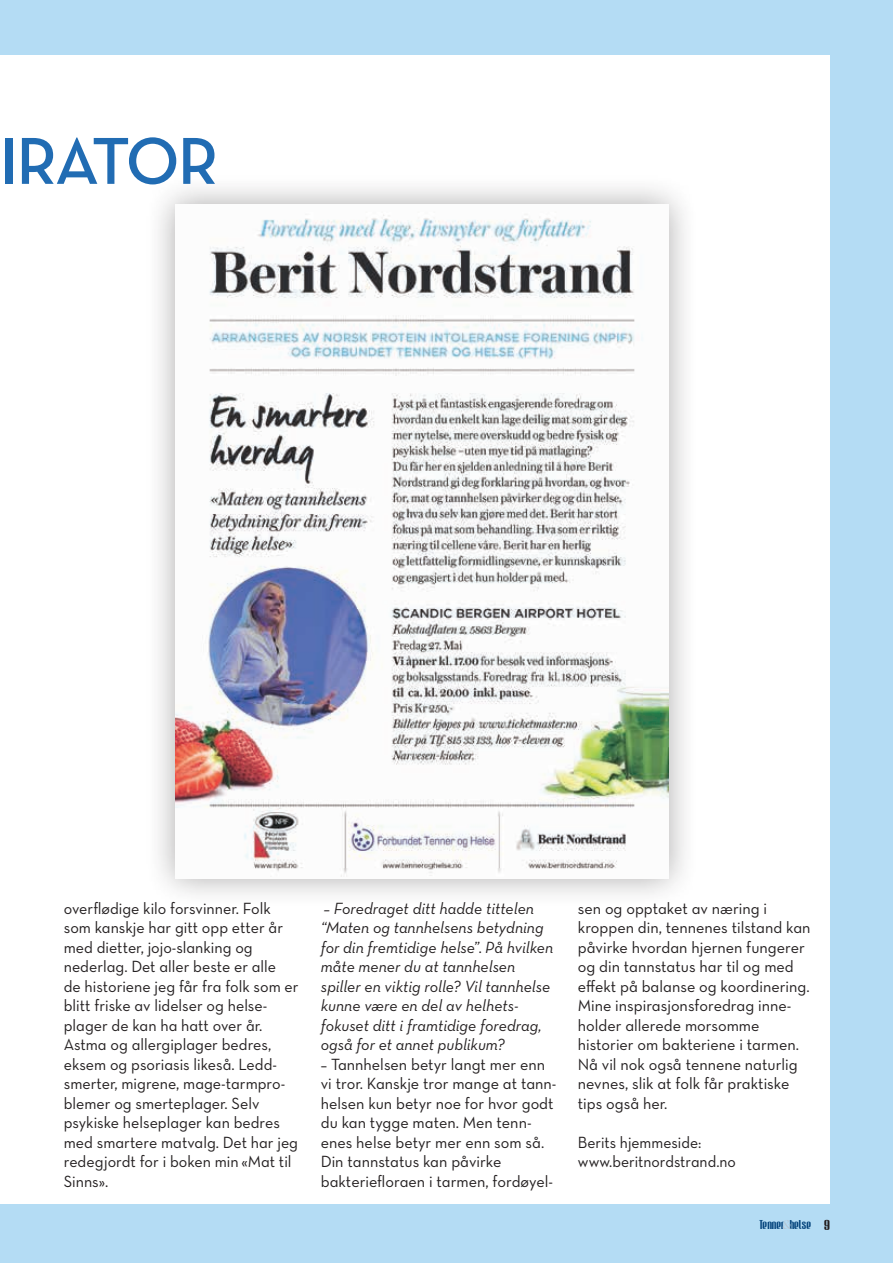
<style>
.page{position:relative;width:893px;height:1263px;background:#b4dcf4}
.page>*{position:absolute;margin:0;border:0;box-sizing:border-box;transform-origin:0 0}
.t1{font:600 67.5px "Neutra Text";letter-spacing:-.035em;color:#216cb3}
.t2{font:16.5px/19.5px "Neutra Text Book Alt";color:#231f20}
.t3{font:16.5px/19.5px "Neutra Text Book Italic Alt";color:#231f20}
.t4{font:16.5px/19.5px "Neutra Text Book Alt";color:#231f20;scale:.95 1}
.t5{font:11.55px "Mabella";color:#004079}
.s1{font-family:"Chikita Pro";font-size:12.6px;color:#b4c4d1}
.s2{font-size:13.05px;color:#231f20}
</style>
<div class="page">
<div style="left:0;top:55px;width:829px;height:1148px;background:#fff"></div>
<div style="left:145px;top:174px;width:554px;height:735px;background:#231f20;opacity:.39"></div>
<img style="left:176px;top:205px;width:492px;height:673px">
<h1 class="t1" style="left:0;top:119px;width:220px">IRATOR</h1>
<p class="t2" style="left:64px;top:898px;width:236px">overflødige kilo forsvinner. Folk som kanskje har gitt opp etter år med dietter, jojo-slanking og nederlag. Det aller beste er alle<br>de historiene jeg får fra folk som er blitt friske av lidelser og helse&shy;plager de kan ha hatt over år.<br>Astma og allergiplager bedres, eksem og psoriasis likeså. Ledd&shy;smerter, migrene, mage-tarmpro&shy;blemer og smerteplager. Selv psykiske helseplager kan bedres med smartere matvalg. Det har jeg redegjordt for i boken min «Mat til<br>Sinns».</p>
<p class="t3" style="left:321px;top:898px;width:234px">– Foredraget ditt hadde tittelen “Maten og tannhelsens betydning for din fremtidige helse”. På hvilken måte mener du at tannhelsen spiller en viktig rolle? Vil tannhelse kunne være en del av helhets&shy;fokuset ditt i framtidige foredrag, også for et annet publikum?</p>
<p class="t2" style="left:321px;top:1054px;width:236px">– Tannhelsen betyr langt mer enn vi tror. Kanskje tror mange at tann&shy;helsen kun betyr noe for hvor godt du kan tygge maten. Men tenn&shy;enes helse betyr mer enn som så.<br>Din tannstatus kan påvirke bakteriefloraen i tarmen, fordøyel-</p>
<p class="t2" style="left:578px;top:898px;width:234px">sen og opptaket av næring i kroppen din, tennenes tilstand kan påvirke hvordan hjernen fungerer og din tannstatus har til og med effekt på balanse og koordinering.<br>Mine inspirasjonsforedrag inne&shy;holder allerede morsomme historier om bakteriene i tarmen.<br>Nå vil nok også tennene naturlig nevnes, slik at folk får praktiske tips også her.</p>
<p class="t4" style="left:578px;top:1132px;width:168px">Berits hjemmeside: www.beritnordstrand.no</p>
<p class="t5" style="left:759px;top:1218px;width:72px">Tenner<span class="s1">&amp;</span>helse <span class="s2">9</span></p>
</div>
